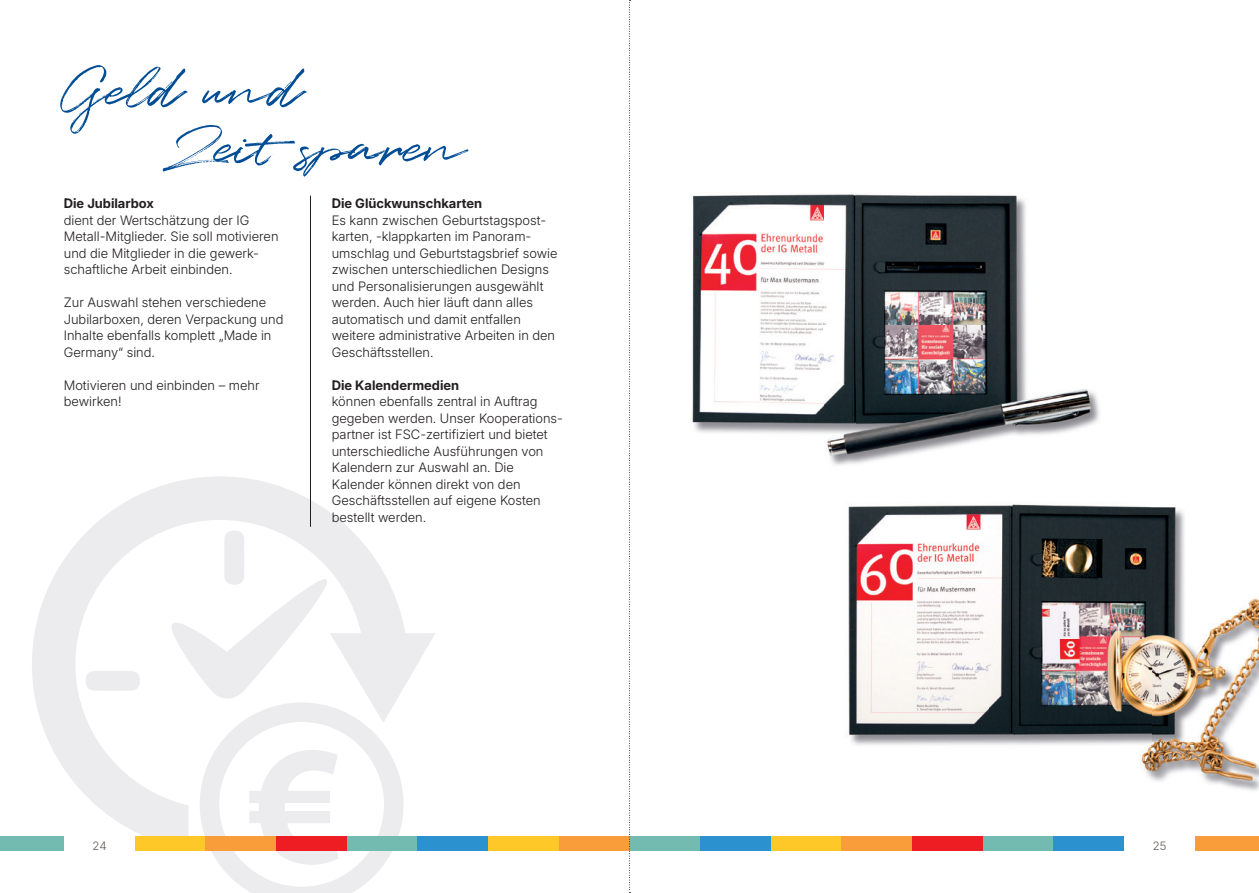
<style>
.page{position:relative;width:1259px;height:893px;background:#fff}
.page>*{position:absolute;margin:0;border:0;box-sizing:border-box;transform-origin:0 0}
.t1{font:57px/57px "Quentin";letter-spacing:-.005em;color:#014d95}
.t2{font:300 13.05px/16.5px "Inter 18 pt";color:#231f20}
.t3{font:700 13.05px "Inter 18 pt";color:#231f20}
.t4{font:300 11.55px "Inter 18 pt";color:#625b55}
</style>
<div class="page">
<img style="left:692px;top:194px;width:408px;height:271px">
<img style="left:848px;top:504px;width:411px;height:287px">
<svg style="left:32px;top:476px;width:403px;height:360px"></svg>
<svg style="left:171px;top:530px;width:232px;height:363px"></svg>
<hr style="left:310px;top:196px;width:1px;height:331px;background:#231f20">
<div style="left:771px;top:836px;width:70px;height:15px;background:#fec829"></div>
<div style="left:700px;top:836px;width:71px;height:15px;background:#2c91cf"></div>
<div style="left:629px;top:836px;width:71px;height:15px;background:#73bbb0"></div>
<div style="left:841px;top:836px;width:71px;height:15px;background:#f89d39"></div>
<div style="left:912px;top:836px;width:70px;height:15px;background:#ee1d23"></div>
<div style="left:982px;top:836px;width:71px;height:15px;background:#73bbb0"></div>
<div style="left:1053px;top:836px;width:71px;height:15px;background:#2c91cf"></div>
<div style="left:1194px;top:836px;width:65px;height:15px;background:#f89d39"></div>
<div style="left:135px;top:836px;width:70px;height:15px;background:#fec829"></div>
<div style="left:0;top:836px;width:64px;height:15px;background:#73bbb0"></div>
<div style="left:205px;top:836px;width:71px;height:15px;background:#f89d39"></div>
<div style="left:276px;top:836px;width:71px;height:15px;background:#ee1d23"></div>
<div style="left:347px;top:836px;width:70px;height:15px;background:#73bbb0"></div>
<div style="left:417px;top:836px;width:71px;height:15px;background:#2c91cf"></div>
<div style="left:488px;top:836px;width:71px;height:15px;background:#fec829"></div>
<div style="left:559px;top:836px;width:70px;height:15px;background:#f89d39"></div>
<svg style="left:629px;top:0;width:1px;height:893px"></svg>
<h1 class="t1" style="left:169px;top:65px;width:298px;text-indent:-108px">Geld und<br>Zeitsparen</h1>
<p class="t3" style="left:64px;top:194px;width:92px">Die Jubilarbox</p>
<p class="t2" style="left:64px;top:211px;width:216px">dient der Wertschätzung der IG Metall-Mitglieder. Sie soll motivieren und die Mitglieder in die gewerk&shy;schaftliche Arbeit einbinden.</p>
<p class="t2" style="left:64px;top:294px;width:221px">Zur Auswahl stehen verschiedene<br>Jubilarboxen, deren Verpackung und<br>Inhalte ebenfalls komplett „Made in<br>Germany“ sind.</p>
<p class="t2" style="left:64px;top:376px;width:197px">Motivieren und einbinden – mehr bewirken!</p>
<p class="t3" style="left:332px;top:194px;width:152px">Die Glückwunschkarten</p>
<p class="t2" style="left:332px;top:211px;width:227px">Es kann zwischen Geburtstagspost&shy;karten, -klappkarten im Panoram&shy;umschlag und Geburtstagsbrief sowie zwischen unterschiedlichen Designs und Personalisierungen ausgewählt werden. Auch hier läuft dann alles automatisch und damit entfallen weitere administrative Arbeiten in den Geschäftsstellen.</p>
<p class="t3" style="left:332px;top:375px;width:129px">Die Kalendermedien</p>
<p class="t2" style="left:332px;top:393px;width:233px">können ebenfalls zentral in Auftrag gegeben werden. Unser Kooperations&shy;partner ist FSC-zertifiziert und bietet unterschiedliche Ausführungen von Kalendern zur Auswahl an. Die Kalender können direkt von den Geschäftsstellen auf eigene Kosten bestellt werden.</p>
<p class="t4" style="left:93px;top:838px;width:15px">24</p>
<p class="t4" style="left:1153px;top:838px;width:15px">25</p>
</div>
